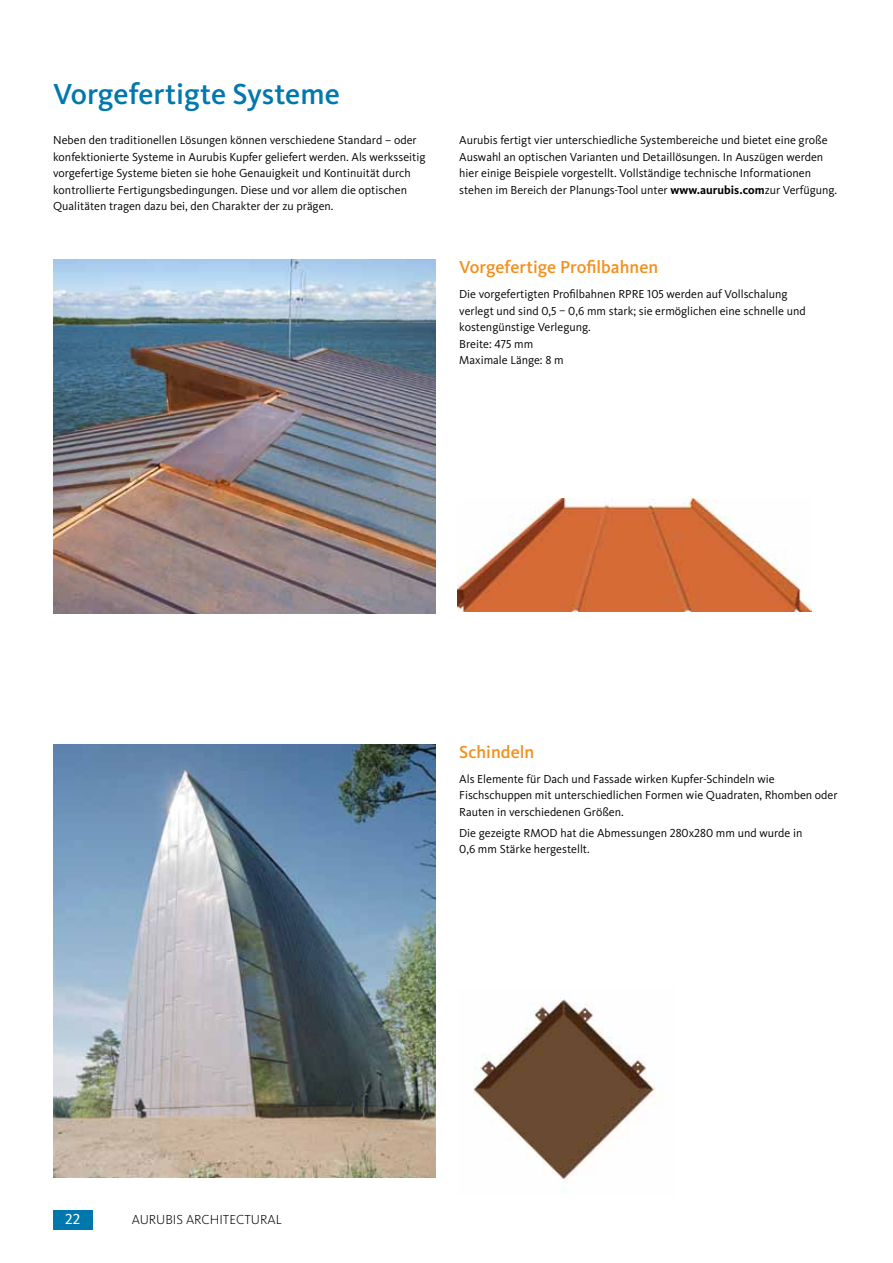
<style>
.page{position:relative;width:893px;height:1263px;background:#fff}
.page>*{position:absolute;margin:0;border:0;box-sizing:border-box;transform-origin:0 0}
.t1{font:500 30px "Kievit Pro";color:#0078ae}
.t2{font:500 18px "Kievit Pro";color:#f3901d}
.t3{font:15px "Kievit Pro";color:#fff}
.t4{font:300 13.5px "Kievit Pro";color:#000}
.t5{font:12px/16.5px "Kievit Pro";color:#000}
.s1{font-weight:700}
</style>
<div class="page">
<img style="left:458px;top:499px;width:354px;height:112px">
<img style="left:53px;top:259px;width:383px;height:354px">
<img style="left:53px;top:744px;width:383px;height:433px">
<img style="left:473px;top:998px;width:182px;height:193px">
<div style="left:53px;top:1210px;width:39px;height:19px;background:#0078ae"></div>
<h1 class="t1" style="left:53px;top:76px;width:288px">Vorgefertigte Systeme</h1>
<p class="t5" style="left:53px;top:132px;width:374px">Neben den traditionellen Lösungen können verschiedene Standard – oder konfektionierte Systeme in Aurubis Kupfer geliefert werden. Als werksseitig vorgefertige Systeme bieten sie hohe Genauigkeit und Kontinuität durch kontrollierte Fertigungsbedingungen. Diese und vor allem die optischen Qualitäten tragen dazu bei, den Charakter der zu prägen.</p>
<p class="t5" style="left:459px;top:132px;width:379px">Aurubis fertigt vier unterschiedliche Systembereiche und bietet eine große Auswahl an optischen Varianten und Detaillösungen. In Auszügen werden hier einige Beispiele vorgestellt. Vollständige technische Informationen stehen im Bereich der Planungs-Tool unter <span class="s1">www.aurubis.com</span>zur Verfügung.</p>
<h2 class="t2" style="left:459px;top:256px;width:200px">Vorgefertige Profilbahnen</h2>
<p class="t5" style="left:459px;top:286px;width:348px">Die vorgefertigten Profilbahnen RPRE 105 werden auf Vollschalung verlegt und sind 0,5 – 0,6 mm stark; sie ermöglichen eine schnelle und kostengünstige Verlegung.<br>Breite: 475 mm<br>Maximale Länge: 8 m</p>
<p class="t3" style="left:65px;top:1210px;width:16px">22</p>
<p class="t4" style="left:132px;top:1212px;width:152px">AURUBIS ARCHITECTURAL</p>
<h2 class="t2" style="left:459px;top:741px;width:77px">Schindeln</h2>
<p class="t5" style="left:459px;top:770px;width:380px">Als Elemente für Dach und Fassade wirken Kupfer-Schindeln wie<br>Fischschuppen mit unterschiedlichen Formen wie Quadraten, Rhomben oder<br>Rauten in verschiedenen Größen.</p>
<p class="t5" style="left:459px;top:824px;width:345px">Die gezeigte RMOD hat die Abmessungen 280x280 mm und wurde in<br>0,6 mm Stärke hergestellt.</p>
</div>
